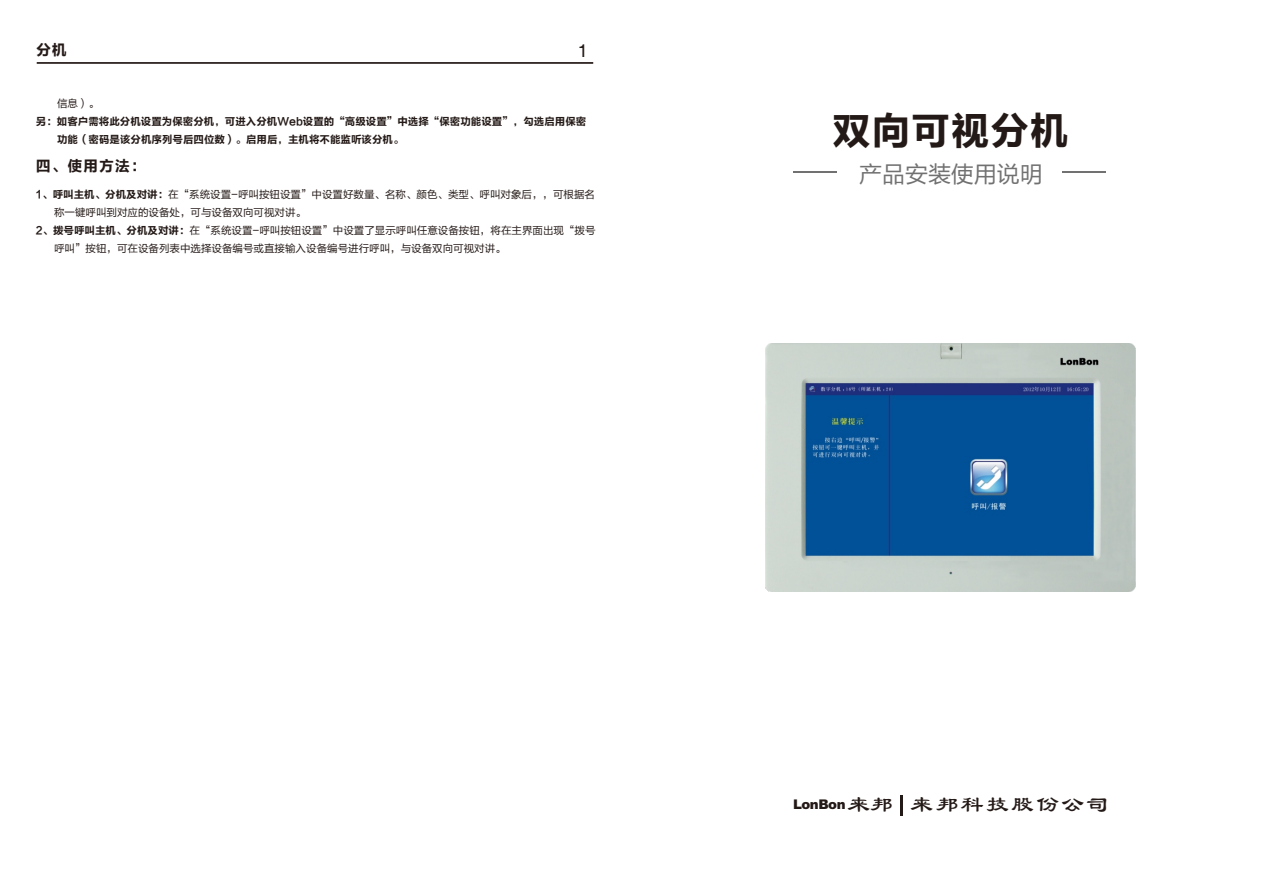
<style>
.page{position:relative;width:1263px;height:893px;background:#fff}
.page>*{position:absolute;margin:0;border:0;box-sizing:border-box;transform-origin:0 0}
.t1{font:39px "FZLTCHJW GB1 0";letter-spacing:.015em;color:#231916}
.t2{font:22.95px "FZLTHJW GB1 0";color:#717171}
.t3{font:22.8px "Li Su";letter-spacing:.1em;color:#231916}
.t4{font:18px "Arial";color:#231916}
.t5{font:15px "FZLTCHJW GB1 0";letter-spacing:.055em;color:#231916}
.t6{font:10.5px "FZLTHJW GB1 0";color:#231916}
.t7{font:10.5px/18px "FZLTCHJW GB1 0";color:#231916}
.s1{font-family:"FZLTCHJW GB1 0"}
.s2{font-family:"Arial";font-weight:900;font-size:13.35px}
</style>
<div class="page">
<hr style="left:37px;top:62px;width:556px;height:2px;background:#231916">
<hr style="left:793px;top:172px;width:44px;height:1px;background:#717171">
<hr style="left:1062px;top:172px;width:44px;height:1px;background:#717171">
<hr style="left:900px;top:795px;width:3px;height:21px;background:#231916">
<img style="left:765px;top:343px;width:370px;height:249px">
<h3 class="t5" style="left:36px;top:41px;width:32px">分机</h3>
<h3 class="t4" style="left:578px;top:43px;width:12px">1</h3>
<p class="t6" style="left:57px;top:98px;width:43px">信息）。</p>
<p class="t7" style="left:57px;top:113px;width:531px;text-indent:-21px">另：如客户需将此分机设置为保密分机，可进入分机Web设置的“高级设置”中选择“保密功能设置”，勾选启用保密功能（密码是该分机序列号后四位数）。启用后，主机将不能监听该分机。</p>
<h3 class="t5" style="left:36px;top:157px;width:111px">四、使用方法：</h3>
<p class="t6" style="left:36px;top:188px;width:561px"><span class="s1">1、呼叫主机、分机及对讲：</span>在“系统设置-呼叫按钮设置”中设置好数量、名称、颜色、类型、呼叫对象后，，可根据名</p>
<p class="t6" style="left:54px;top:206px;width:253px">称一键呼叫到对应的设备处，可与设备双向可视对讲。</p>
<p class="t6" style="left:36px;top:224px;width:561px"><span class="s1">2、拨号呼叫主机、分机及对讲：</span>在“系统设置-呼叫按钮设置”中设置了显示呼叫任意设备按钮，将在主界面出现“拨号</p>
<p class="t6" style="left:54px;top:242px;width:453px">呼叫”按钮，可在设备列表中选择设备编号或直接输入设备编号进行呼叫，与设备双向可视对讲。</p>
<h1 class="t1" style="left:832px;top:109px;width:238px">双向可视分机</h1>
<h2 class="t2" style="left:859px;top:161px;width:185px">产品安装使用说明</h2>
<h3 class="t3" style="left:793px;top:793px;width:318px"><span class="s2">LonBon</span>来邦 来邦科技股份公司</h3>
</div>
